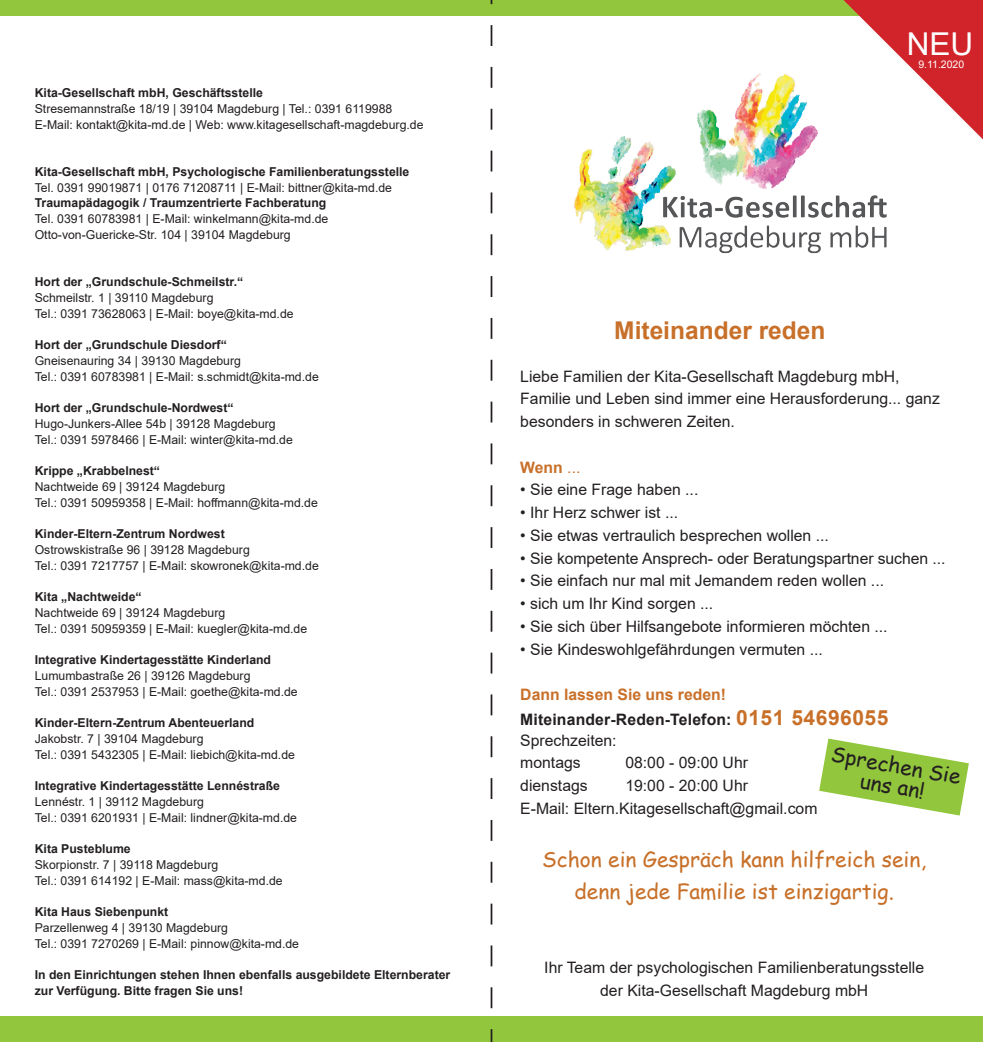
<style>
.page{position:relative;width:983px;height:1042px;background:#fff}
.page>*{position:absolute;margin:0;border:0;box-sizing:border-box;transform-origin:0 0}
.t1{font:31.5px "Arial";color:#fff}
.t2{font:700 24.5px "Arial";color:#c87029}
.t3{font:21px/31.5px "Comic Sans MS";color:#c87029;text-align:center}
.t4{font:21px/21px "Comic Sans MS";color:#231f20;text-align:center}
.t5{font:15.75px/22.8px "Arial";color:#231f20}
.t6{font:700 15.75px/25.2px "Arial";letter-spacing:.01em;color:#231f20}
.t7{font:700 15.75px "Arial";color:#c87029}
.t8{font:12.25px/15.8px "Arial";color:#231f20}
.t9{font:700 12.25px/15.8px "Arial";color:#231f20}
.t10{font:10.5px "Arial";color:#fff}
.s1{font-weight:700}
.s2{font-weight:400}
.s3{color:#c87029}
.s4{font-size:21px;color:#c87029}
</style>
<div class="page">
<div style="left:0;top:0;width:982px;height:15px;background:#92c73d"></div>
<div style="left:0;top:1016px;width:982px;height:26px;background:#92c73d"></div>
<img style="left:574px;top:73px;width:313px;height:181px">
<svg style="left:819px;top:738px;width:150px;height:78px"></svg>
<svg style="left:490px;top:0;width:2px;height:1042px"></svg>
<svg style="left:843px;top:0;width:139px;height:139px"></svg>
<p class="t8" style="left:35px;top:85px;width:390px"><span class="s1">Kita-Gesellschaft mbH, Geschäftsstelle<br></span>Stresemannstraße 18/19 | 39104 Magdeburg | Tel.: 0391 6119988<br>E-Mail: kontakt@kita-md.de | Web: www.kitagesellschaft-magdeburg.de</p>
<p class="t8" style="left:35px;top:163px;width:376px"><span class="s1">Kita-Gesellschaft mbH, Psychologische Familienberatungsstelle </span>Tel. 0391 99019871 | 0176 71208711 | E-Mail: bittner@kita-md.de <span class="s1">Traumapädagogik / Traumzentrierte Fachberatung<br></span>Tel. 0391 60783981 | E-Mail: winkelmann@kita-md.de Otto-von-Guericke-Str. 104 | 39104 Magdeburg</p>
<p class="t8" style="left:35px;top:274px;width:260px"><span class="s1">Hort der „Grundschule-Schmeilstr.“<br></span>Schmeilstr. 1 | 39110 Magdeburg<br>Tel.: 0391 73628063 | E-Mail: boye@kita-md.de</p>
<p class="t8" style="left:35px;top:337px;width:285px"><span class="s1">Hort der „Grundschule Diesdorf“<br></span>Gneisenauring 34 | 39130 Magdeburg<br>Tel.: 0391 60783981 | E-Mail: s.schmidt@kita-md.de</p>
<p class="t8" style="left:35px;top:400px;width:259px"><span class="s1">Hort der „Grundschule-Nordwest“<br></span>Hugo-Junkers-Allee 54b | 39128 Magdeburg<br>Tel.: 0391 5978466 | E-Mail: winter@kita-md.de</p>
<p class="t8" style="left:35px;top:463px;width:284px"><span class="s1">Krippe „Krabbelnest“<br></span>Nachtweide 69 | 39124 Magdeburg<br>Tel.: 0391 50959358 | E-Mail: hoffmann@kita-md.de</p>
<p class="t8" style="left:35px;top:526px;width:285px"><span class="s1">Kinder-Eltern-Zentrum Nordwest<br></span>Ostrowskistraße 96 | 39128 Magdeburg<br>Tel.: 0391 7217757 | E-Mail: skowronek@kita-md.de</p>
<p class="t8" style="left:35px;top:589px;width:274px"><span class="s1">Kita „Nachtweide“<br></span>Nachtweide 69 | 39124 Magdeburg<br>Tel.: 0391 50959359 | E-Mail: kuegler@kita-md.de</p>
<p class="t8" style="left:35px;top:652px;width:264px"><span class="s1">Integrative Kindertagesstätte Kinderland<br></span>Lumumbastraße 26 | 39126 Magdeburg<br>Tel.: 0391 2537953 | E-Mail: goethe@kita-md.de</p>
<p class="t8" style="left:35px;top:715px;width:262px"><span class="s1">Kinder-Eltern-Zentrum Abenteuerland<br></span>Jakobstr. 7 | 39104 Magdeburg<br>Tel.: 0391 5432305 | E-Mail: liebich@kita-md.de</p>
<p class="t8" style="left:35px;top:778px;width:264px"><span class="s1">Integrative Kindertagesstätte Lennéstraße<br></span>Lennéstr. 1 | 39112 Magdeburg<br>Tel.: 0391 6201931 | E-Mail: lindner@kita-md.de</p>
<p class="t8" style="left:35px;top:841px;width:249px"><span class="s1">Kita Pusteblume<br></span>Skorpionstr. 7 | 39118 Magdeburg<br>Tel.: 0391 614192 | E-Mail: mass@kita-md.de</p>
<p class="t8" style="left:35px;top:904px;width:266px"><span class="s1">Kita Haus Siebenpunkt<br></span>Parzellenweg 4 | 39130 Magdeburg<br>Tel.: 0391 7270269 | E-Mail: pinnow@kita-md.de</p>
<p class="t9" style="left:35px;top:967px;width:417px">In den Einrichtungen stehen Ihnen ebenfalls ausgebildete Elternberater zur Verfügung. Bitte fragen Sie uns!</p>
<p class="t1" style="left:906px;top:22px;width:68px">NEU</p>
<p class="t10" style="left:918px;top:57px;width:47px">9.11.2020</p>
<p class="t2" style="left:614px;top:313px;width:213px">Miteinander reden</p>
<p class="t5" style="left:520px;top:364px;width:421px">Liebe Familien der Kita-Gesellschaft Magdeburg mbH,<br>Familie und Leben sind immer eine Herausforderung... ganz besonders in schweren Zeiten.</p>
<p class="t7" style="left:520px;top:456px;width:62px">Wenn <span class="s2">...</span></p>
<p class="t5" style="left:520px;top:478px;width:179px">• Sie eine Frage haben ...</p>
<p class="t5" style="left:520px;top:501px;width:159px">• Ihr Herz schwer ist ...</p>
<p class="t5" style="left:520px;top:524px;width:310px">• Sie etwas vertraulich besprechen wollen ...</p>
<p class="t5" style="left:520px;top:546px;width:426px">• Sie kompetente Ansprech- oder Beratungspartner suchen ...</p>
<p class="t5" style="left:520px;top:569px;width:365px">• Sie einfach nur mal mit Jemandem reden wollen ...</p>
<p class="t5" style="left:520px;top:592px;width:194px">• sich um Ihr Kind sorgen ...</p>
<p class="t5" style="left:520px;top:615px;width:369px">• Sie sich über Hilfsangebote informieren möchten ...</p>
<p class="t5" style="left:520px;top:637px;width:304px">• Sie Kindeswohlgefährdungen vermuten ...</p>
<p class="t6" style="left:520px;top:682px;width:369px"><span class="s3">Dann lassen Sie uns reden!<br></span>Miteinander-Reden-Telefon: <span class="s4">0151 54696055</span></p>
<p class="t5" style="left:520px;top:728px;width:98px">Sprechzeiten: montags</p>
<p class="t4" style="left:833px;top:743px;width:133px;rotate:10deg">Sprechen Sie uns an!</p>
<p class="t5" style="left:625px;top:751px;width:124px">08:00 - 09:00 Uhr</p>
<p class="t5" style="left:520px;top:774px;width:298px;text-indent:105px">19:00 - 20:00 Uhr<br>E-Mail: Eltern.Kitagesellschaft@gmail.com</p>
<p class="t5" style="left:520px;top:774px;width:69px">dienstags</p>
<p class="t3" style="left:542px;top:843px;width:385px">Schon ein Gespräch kann hilfreich sein, denn jede Familie ist einzigartig.</p>
<p class="t5" style="left:544px;top:956px;width:381px;text-align:center">Ihr Team der psychologischen Familienberatungsstelle der Kita-Gesellschaft Magdeburg mbH</p>
</div>
